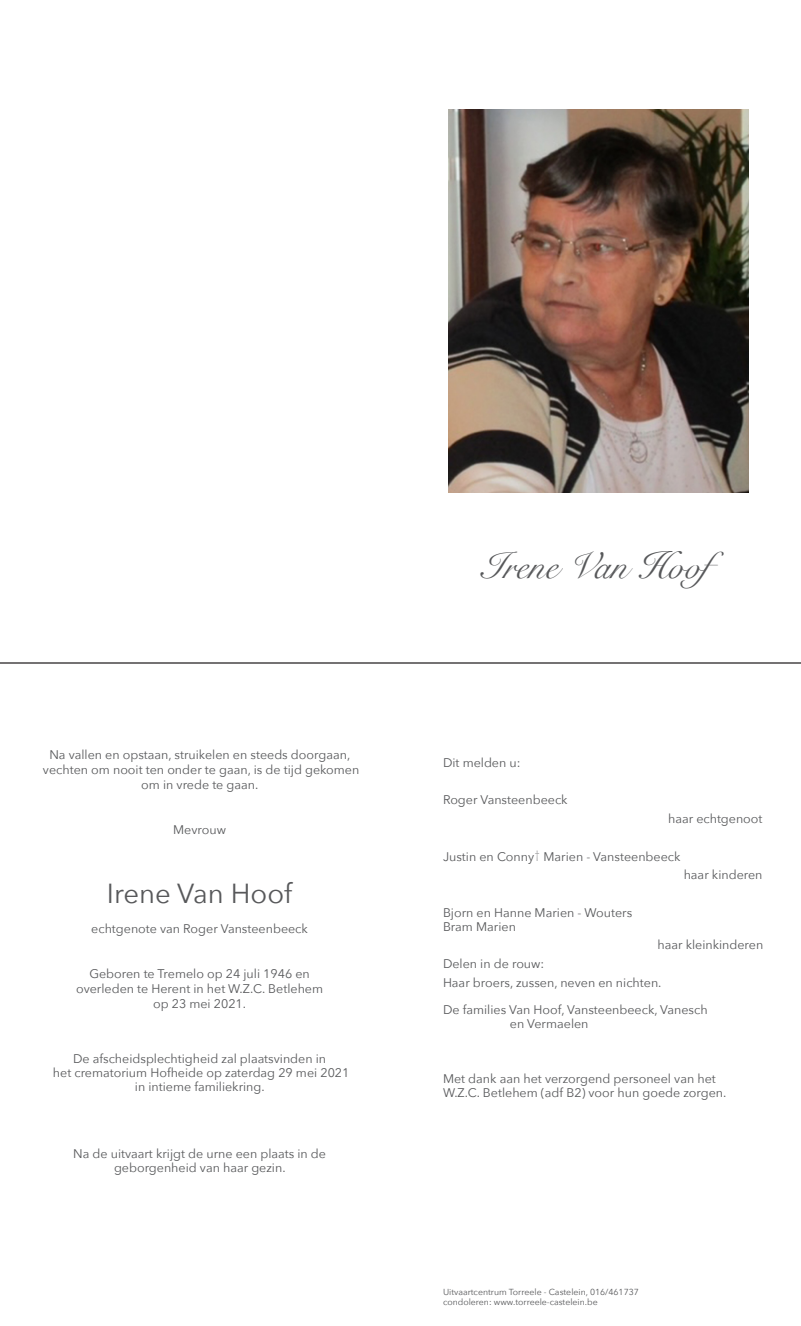
<style>
.page{position:relative;width:801px;height:1326px;background:#fff}
.page>*{position:absolute;margin:0;border:0;box-sizing:border-box;transform-origin:0 0}
.t1{font:37.5px "Snell Roundhand";color:#57585a}
.t2{font:27.5px "Avenir Next";color:#57585a}
.t3{font:12.5px "Avenir Next";color:#57585a}
.t4{font:8.75px "Avenir Next";color:#57585a}
.s1{font-family:"American Typewriter";font-weight:300;font-stretch:condensed}
</style>
<div class="page">
<img style="left:448px;top:109px;width:300px;height:384px">
<hr style="left:0;top:662px;width:801px;height:1px;background:#231f20">
<p class="t3" style="left:49px;top:744px;width:302px">Na vallen en opstaan, struikelen en steeds doorgaan,</p>
<p class="t3" style="left:43px;top:759px;width:318px">vechten om nooit ten onder te gaan, is de tijd gekomen</p>
<p class="t3" style="left:141px;top:774px;width:119px">om in vrede te gaan.</p>
<p class="t3" style="left:173px;top:819px;width:54px">Mevrouw</p>
<p class="t2" style="left:107px;top:870px;width:187px">Irene Van Hoof</p>
<p class="t3" style="left:91px;top:918px;width:218px">echtgenote van Roger Vansteenbeeck</p>
<p class="t3" style="left:89px;top:963px;width:222px">Geboren te Tremelo op 24 juli 1946 en</p>
<p class="t3" style="left:76px;top:978px;width:249px">overleden te Herent in het W.Z.C. Betlehem</p>
<p class="t3" style="left:153px;top:993px;width:95px">op 23 mei 2021.</p>
<p class="t3" style="left:73px;top:1048px;width:255px">De afscheidsplechtigheid zal plaatsvinden in</p>
<p class="t3" style="left:53px;top:1061px;width:298px">het crematorium Hofheide op zaterdag 29 mei 2021</p>
<p class="t3" style="left:135px;top:1075px;width:131px">in intieme familiekring.</p>
<p class="t3" style="left:73px;top:1143px;width:254px">Na de uitvaart krijgt de urne een plaats in de</p>
<p class="t3" style="left:114px;top:1156px;width:173px">geborgenheid van haar gezin.</p>
<p class="t1" style="left:481px;top:536px;width:265px">Irene Van Hoof</p>
<p class="t3" style="left:443px;top:751px;width:79px">Dit melden u:</p>
<p class="t3" style="left:443px;top:789px;width:126px">Roger Vansteenbeeck</p>
<p class="t3" style="left:668px;top:808px;width:96px">haar echtgenoot</p>
<p class="t3" style="left:443px;top:845px;width:239px">Justin en Conny<span class="s1">†</span> Marien - Vansteenbeeck</p>
<p class="t3" style="left:684px;top:864px;width:80px">haar kinderen</p>
<p class="t3" style="left:443px;top:901px;width:191px">Bjorn en Hanne Marien - Wouters</p>
<p class="t3" style="left:443px;top:915px;width:74px">Bram Marien</p>
<p class="t3" style="left:657px;top:934px;width:107px">haar kleinkinderen</p>
<p class="t3" style="left:443px;top:953px;width:103px">Delen in de rouw:</p>
<p class="t3" style="left:443px;top:971px;width:220px">Haar broers, zussen, neven en nichten.</p>
<p class="t3" style="left:443px;top:999px;width:266px">De families Van Hoof, Vansteenbeeck, Vanesch</p>
<p class="t3" style="left:510px;top:1013px;width:80px">en Vermaelen</p>
<p class="t3" style="left:443px;top:1068px;width:274px">Met dank aan het verzorgend personeel van het</p>
<p class="t3" style="left:443px;top:1081px;width:285px">W.Z.C. Betlehem (adf B2) voor hun goede zorgen.</p>
<p class="t4" style="left:443px;top:1284px;width:197px">Uitvaartcentrum Torreele - Castelein, 016/461737</p>
<p class="t4" style="left:443px;top:1294px;width:156px">condoleren: www.torreele-castelein.be</p>
</div>
